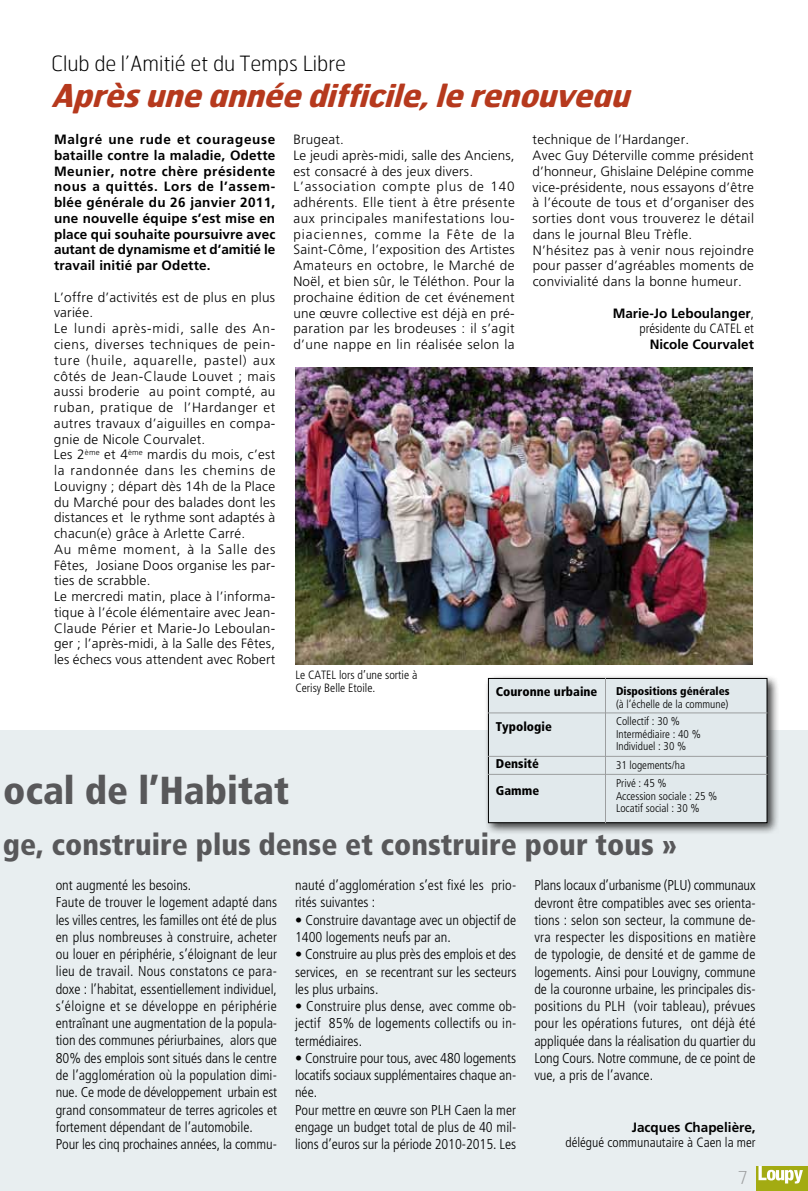
<style>
.page{position:relative;width:808px;height:1191px;background:#fff}
.page>*{position:absolute;margin:0;border:0;box-sizing:border-box;transform-origin:0 0}
.t1{font:900 condensed 39px "Frutiger";color:#58585a}
.t2{font:italic 700 31.5px "Hermes";color:#b6391d}
.t3{font:900 condensed 30px "Frutiger";color:#58585a}
.t4{font:100 21px "Hermes";color:#000}
.t5{font:100 17.85px "Hermes";color:#9c9e9f}
.t6{font:300 condensed 14.25px/17.2px "Frutiger";color:#000}
.t7{font:300 13.5px/15.8px "Frutiger";letter-spacing:.02em;color:#000}
.t8{font:700 13.5px/15.8px "Frutiger";color:#000;text-align:justify}
.t9{font:300 condensed 13.5px/15.8px "Frutiger";color:#000;text-align:right}
.t10{font:900 condensed 12.6px/26.2px "Frutiger";color:#000}
.t11{font:300 condensed 12px/13.5px "Frutiger";color:#000}
.t12{font:300 condensed 11.25px/12.6px "Frutiger";color:#000}
.t13{font:900 condensed 11.25px "Frutiger";color:#000}
.s1{font-weight:700;font-stretch:normal}
</style>
<div class="page">
<div style="left:0;top:731px;width:808px;height:460px;background:#e8eef0"></div>
<div style="left:757px;top:1166px;width:51px;height:25px;background:#a3ab12"></div>
<svg style="left:758px;top:1166px;width:45px;height:17px"></svg>
<img style="left:295px;top:367px;width:457px;height:297px">
<div style="left:484px;top:674px;width:296px;height:161px;background:#000;opacity:.75"></div>
<svg style="left:488px;top:677px;width:280px;height:146px"></svg>
<hr style="left:488px;top:712px;width:279px;height:1px;background:#9c9e9f">
<hr style="left:488px;top:756px;width:279px;height:1px;background:#9c9e9f">
<hr style="left:488px;top:774px;width:279px;height:1px;background:#9c9e9f">
<hr style="left:605px;top:678px;width:1px;height:145px;background:#9c9e9f">
<h3 class="t4" style="left:51px;top:50px;width:297px">Club de l’Amitié et du Temps Libre</h3>
<h2 class="t2" style="left:51px;top:75px;width:590px">Aprèsuneannéedifficile,lerenouveau</h2>
<p class="t8" style="left:54px;top:132px;width:223px">Malgré une rude et courageuse bataille contre la maladie, Odette Meunier, notre chère présidente nous a quittés. Lors de l’assem&shy;blée générale du 26 janvier 2011, une nouvelle équipe s’est mise en place qui souhaite poursuivre avec autant de dynamisme et d’amitié le travail initié par Odette.</p>
<p class="t7" style="left:54px;top:289px;width:223px">L’offre d’activités est de plus en plus variée.<br>Le lundi après-midi, salle des An&shy;ciens, diverses techniques de pein&shy;ture (huile, aquarelle, pastel) aux côtés de Jean-Claude Louvet ; mais aussi broderie au point compté, au ruban, pratique de l’Hardanger et autres travaux d’aiguilles en compa&shy;gnie de Nicole Courvalet.<br>Les 2<sup>ème</sup> et 4<sup>ème</sup> mardis du mois, c’est la randonnée dans les chemins de Louvigny ; départ dès 14h de la Place du Marché pour des balades dont les distances et le rythme sont adaptés à chacun(e) grâce à Arlette Carré.<br>Au même moment, à la Salle des Fêtes, Josiane Doos organise les par&shy;ties de scrabble.<br>Le mercredi matin, place à l’informa&shy;tique à l’école élémentaire avec Jean-Claude Périer et Marie-Jo Leboulan&shy;ger ; l’après-midi, à la Salle des Fêtes, les échecs vous attendent avec Robert</p>
<p class="t7" style="left:293px;top:132px;width:223px">Brugeat.<br>Le jeudi après-midi, salle des Anciens, est consacré à des jeux divers.<br>L’association compte plus de 140 adhérents. Elle tient à être présente aux principales manifestations lou&shy;piaciennes, comme la Fête de la Saint-Côme, l’exposition des Artistes Amateurs en octobre, le Marché de Noël, et bien sûr, le Téléthon. Pour la prochaine édition de cet événement une œuvre collective est déjà en pré&shy;paration par les brodeuses : il s’agit d’une nappe en lin réalisée selon la</p>
<p class="t7" style="left:533px;top:132px;width:223px">technique de l’Hardanger.<br>Avec Guy Déterville comme président d’honneur, Ghislaine Delépine comme vice-présidente, nous essayons d’être à l’écoute de tous et d’organiser des sorties dont vous trouverez le détail dans le journal Bleu Trèfle.<br>N’hésitez pas à venir nous rejoindre pour passer d’agréables moments de convivialité dans la bonne humeur.</p>
<p class="t9" style="left:613px;top:305px;width:143px"><span class="s1">Marie-Jo Leboulanger</span>, présidente du CATEL et</p>
<p class="t8" style="left:650px;top:336px;width:106px">Nicole Courvalet</p>
<p class="t11" style="left:295px;top:668px;width:123px">Le CATEL lors d’une sortie à<br>Cerisy Belle Etoile.</p>
<p class="t10" style="left:496px;top:678px;width:103px">Couronne urbaine</p>
<p class="t10" style="left:496px;top:713px;width:57px">Typologie</p>
<p class="t10" style="left:496px;top:751px;width:45px">Densité<br>Gamme</p>
<p class="t13" style="left:616px;top:685px;width:115px">Dispositions générales</p>
<p class="t12" style="left:616px;top:696px;width:114px;line-height:17px">(à l’échelle de la commune)<br>Collectif : 30 %</p>
<p class="t12" style="left:616px;top:727px;width:86px">Intermédiaire : 40 %<br>Individuel : 30 %</p>
<p class="t12" style="left:616px;top:756px;width:71px;line-height:18.3px">31 logements/ha<br>Privé : 45 %</p>
<p class="t12" style="left:616px;top:789px;width:103px">Accession sociale : 25 %<br>Locatif social : 30 %</p>
<h1 class="t1" style="left:3px;top:766px;width:288px">ocal de l’Habitat</h1>
<h3 class="t3" style="left:3px;top:826px;width:676px">ge, construire plus dense et construire pour tous »</h3>
<p class="t6" style="left:56px;top:876px;width:223px">ont augmenté les besoins.<br>Faute de trouver le logement adapté dans les villes centres, les familles ont été de plus en plus nombreuses à construire, acheter ou louer en périphérie, s’éloignant de leur lieu de travail. Nous constatons ce para&shy;doxe : l’habitat, essentiellement individuel, s’éloigne et se développe en périphérie entraînant une augmentation de la popula&shy;tion des communes périurbaines, alors que 80% des emplois sont situés dans le centre de l’agglomération où la population dimi&shy;nue. Ce mode de développement urbain est grand consommateur de terres agricoles et fortement dépendant de l’automobile.<br>Pour les cinq prochaines années, la commu-</p>
<p class="t6" style="left:295px;top:877px;width:223px">nauté d’agglomération s’est fixé les prio&shy;rités suivantes :</p>
<p class="t6" style="left:295px;top:911px;width:223px">• Construire davantage avec un objectif de<br>1400 logements neufs par an.</p>
<p class="t6" style="left:295px;top:946px;width:223px;text-align:justify">• Construire au plus près des emplois et des services, en se recentrant sur les secteurs les plus urbains.</p>
<p class="t6" style="left:295px;top:997px;width:223px;text-align:justify">• Construire plus dense, avec comme ob&shy;jectif 85% de logements collectifs ou in&shy;termédiaires.</p>
<p class="t6" style="left:295px;top:1049px;width:223px">• Construire pour tous, avec 480 logements locatifs sociaux supplémentaires chaque an&shy;née.<br>Pour mettre en œuvre son PLH Caen la mer engage un budget total de plus de 40 mil&shy;lions d’euros sur la période 2010-2015. Les</p>
<p class="t6" style="left:534px;top:877px;width:223px;text-align:justify">Plans locaux d’urbanisme (PLU) communaux devront être compatibles avec ses orienta&shy;tions : selon son secteur, la commune de&shy;vra respecter les dispositions en matière de typologie, de densité et de gamme de logements. Ainsi pour Louvigny, commune de la couronne urbaine, les principales dis&shy;positions du PLH (voir tableau), prévues pour les opérations futures, ont déjà été appliquée dans la réalisation du quartier du Long Cours. Notre commune, de ce point de vue, a pris de l’avance.</p>
<p class="t8" style="left:632px;top:1119px;width:125px">Jacques Chapelière,</p>
<p class="t9" style="left:565px;top:1135px;width:192px">délégué communautaire à Caen la mer</p>
<p class="t5" style="left:739px;top:1166px;width:11px">7</p>
</div>
